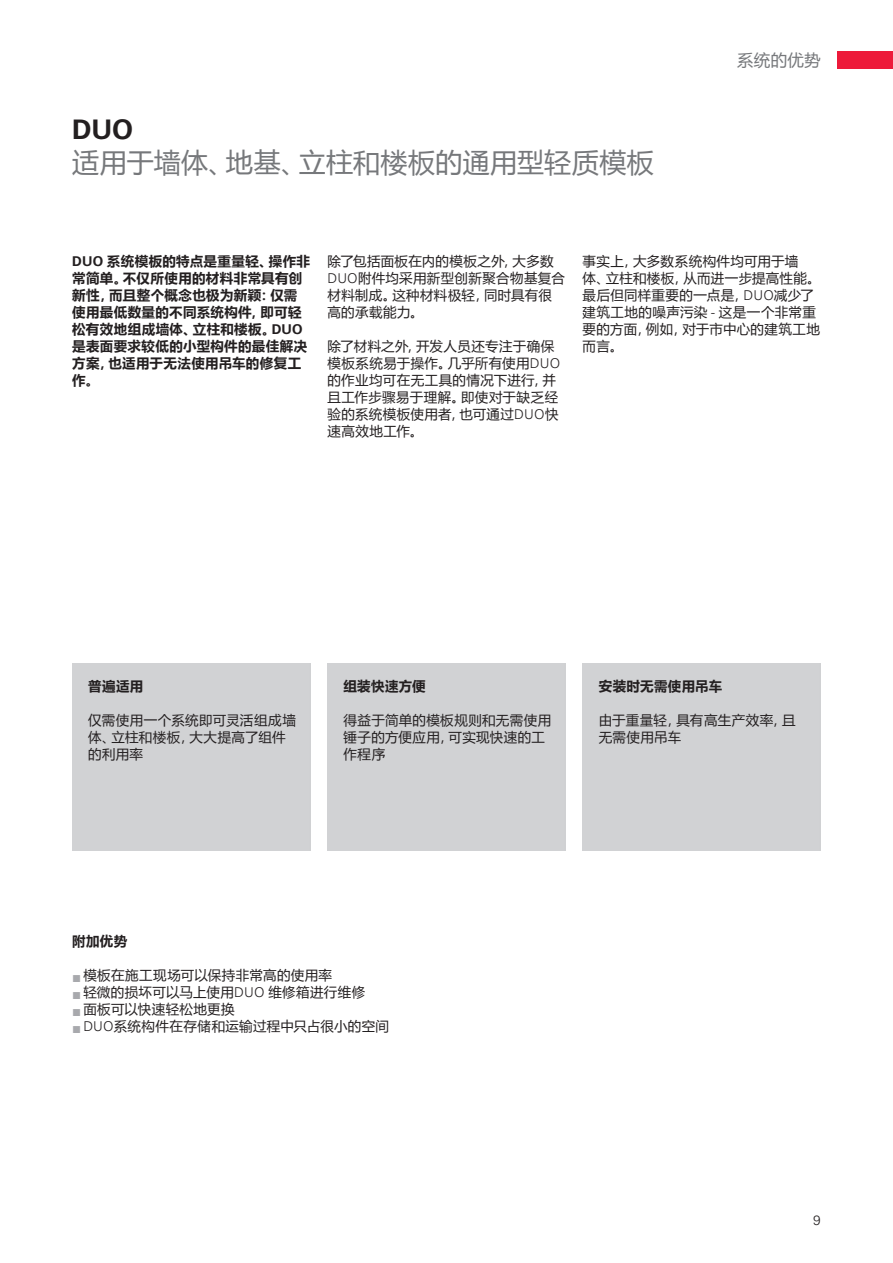
<style>
.page{position:relative;width:893px;height:1263px;background:#fff}
.page>*{position:absolute;margin:0;border:0;box-sizing:border-box;transform-origin:0 0}
.t1{font:27px "Microsoft Ya Hei";letter-spacing:.01em;color:#76787b}
.t2{font:700 27px "Univers LT Pro";color:#231f20}
.t3{font:16.5px "Microsoft Ya Hei";letter-spacing:.02em;color:#76787b}
.t4{font:13.5px/17px "Microsoft Ya Hei";letter-spacing:.025em;color:#231f20}
.t5{font:700 13.5px/17px "Microsoft Ya Hei";letter-spacing:.025em;color:#231f20}
.t6{font:300 13.5px "Univers LT Pro";color:#231f20}
.s1{font-family:"Univers LT Pro"}
.s2{font-family:"Univers LT Pro";font-weight:300}
.s3{font-family:"Arial";font-size:15px;color:#a8a9ad}
</style>
<div class="page">
<div style="left:838px;top:51px;width:55px;height:17px;background:#ed1a3a"></div>
<h1 class="t2" style="left:72px;top:113px;width:62px">DUO</h1>
<h1 class="t1" style="left:72px;top:144px;width:583px">适用于墙体、地基、立柱和楼板的通用型轻质模板</h1>
<p class="t3" style="left:737px;top:49px;width:85px">系统的优势</p>
<p class="t5" style="left:72px;top:252px;width:239px"><span class="s1">DUO</span> 系统模板的特点是重量轻、操作非常简单。不仅所使用的材料非常具有创新性，而且整个概念也极为新颖：仅需使用最低数量的不同系统构件，即可轻松有效地组成墙体、立柱和楼板。<span class="s1">DUO</span>是表面要求较低的小型构件的最佳解决方案，也适用于无法使用吊车的修复工作。</p>
<p class="t4" style="left:327px;top:252px;width:239px">除了包括面板在内的模板之外，大多数<br><span class="s2">DUO</span>附件均采用新型创新聚合物基复合材料制成。这种材料极轻，同时具有很高的承载能力。</p>
<p class="t4" style="left:327px;top:337px;width:234px">除了材料之外，开发人员还专注于确保模板系统易于操作。几乎所有使用<span class="s2">DUO</span>的作业均可在无工具的情况下进行，并且工作步骤易于理解。即使对于缺乏经验的系统模板使用者，也可通过<span class="s2">DUO</span>快速高效地工作。</p>
<p class="t4" style="left:583px;top:252px;width:240px">事实上，大多数系统构件均可用于墙<br>体、立柱和楼板，从而进一步提高性能。最后但同样重要的一点是，<span class="s2">DUO</span>减少了建筑工地的噪声污染 <span class="s2">-</span> 这是一个非常重要的方面，例如，对于市中心的建筑工地而言。</p>
<p class="t5" style="left:88px;top:677px;width:57px">普遍适用</p>
<p class="t4" style="left:88px;top:711px;width:209px">仅需使用一个系统即可灵活组成墙体、立柱和楼板，大大提高了组件的利用率</p>
<p class="t5" style="left:344px;top:677px;width:84px">组装快速方便</p>
<p class="t4" style="left:344px;top:711px;width:209px">得益于简单的模板规则和无需使用锤子的方便应用，可实现快速的工作程序</p>
<p class="t5" style="left:599px;top:677px;width:125px">安装时无需使用吊车</p>
<p class="t4" style="left:599px;top:711px;width:198px">由于重量轻，具有高生产效率，且无需使用吊车</p>
<p class="t5" style="left:72px;top:932px;width:57px">附加优势</p>
<p class="t4" style="left:72px;top:966px;width:261px"><span class="s3">■</span>模板在施工现场可以保持非常高的使用率</p>
<p class="t4" style="left:72px;top:984px;width:295px"><span class="s3">■</span>轻微的损坏可以马上使用<span class="s2">DUO</span> 维修箱进行维修</p>
<p class="t4" style="left:72px;top:1001px;width:164px"><span class="s3">■</span>面板可以快速轻松地更换</p>
<p class="t4" style="left:72px;top:1018px;width:318px"><span class="s3">■</span> <span class="s2">DUO</span>系统构件在存储和运输过程中只占很小的空间</p>
<p class="t6" style="left:813px;top:1212px;width:9px">9</p>
</div>
